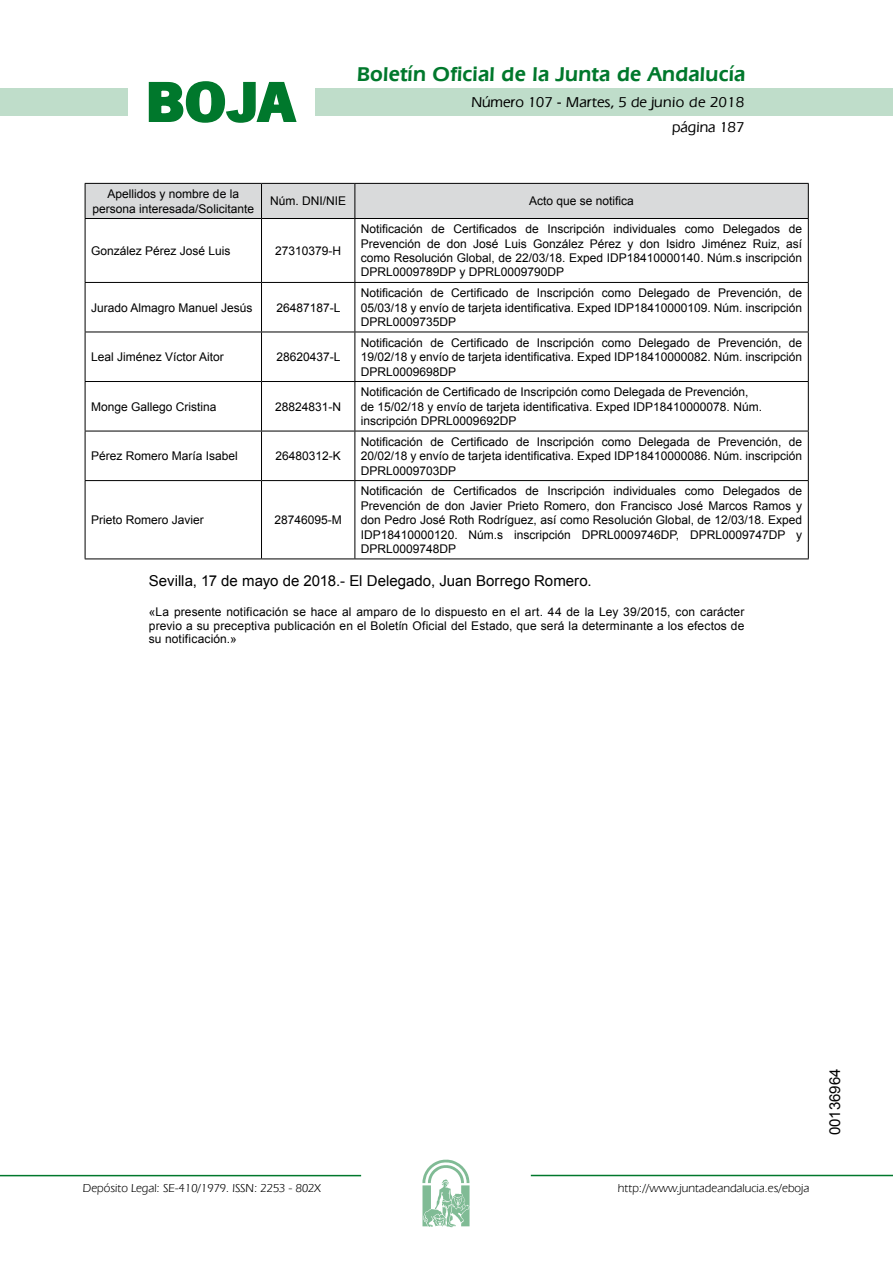
<style>
.page{position:relative;width:893px;height:1263px;background:#fff}
.page>*{position:absolute;margin:0;border:0;box-sizing:border-box;transform-origin:0 0}
.t1{font:700 57.75px "News Got T";color:#00782c;scale:1.14 1}
.t2{font:600 21px "Eras IT Cby BT";letter-spacing:.01em;color:#00782c}
.t3{font:15px "Arial";color:#000}
.t4{font:500 15px/24.5px "Eras IT Cby BT";color:#000;text-align:right}
.t5{font:12px/14.4px "Arial";color:#000;text-align:justify}
.t6{font:12px "Eras IT Cby BT";color:#000}
</style>
<div class="page">
<div style="left:315px;top:88px;width:577px;height:28px;background:#bfddca"></div>
<div style="left:0;top:88px;width:128px;height:28px;background:#bfddca"></div>
<hr style="left:0;top:1175px;width:361px;height:1px;background:#00782c">
<svg style="left:422px;top:1159px;width:47px;height:68px"></svg>
<hr style="left:531px;top:1175px;width:361px;height:1px;background:#00782c">
<svg style="left:148px;top:81px;width:149px;height:42px"></svg>
<div style="left:86px;top:184px;width:721px;height:34px;background:#d9dadb"></div>
<hr style="left:85px;top:183px;width:176px;height:1px;background:#000">
<hr style="left:85px;top:184px;width:1px;height:34px;background:#000">
<hr style="left:261px;top:183px;width:94px;height:1px;background:#000">
<hr style="left:261px;top:184px;width:1px;height:34px;background:#000">
<hr style="left:355px;top:183px;width:453px;height:1px;background:#000">
<hr style="left:354px;top:184px;width:1px;height:34px;background:#000">
<hr style="left:807px;top:184px;width:1px;height:34px;background:#000">
<hr style="left:85px;top:218px;width:176px;height:1px;background:#000">
<hr style="left:85px;top:219px;width:1px;height:63px;background:#000">
<hr style="left:261px;top:218px;width:94px;height:1px;background:#000">
<hr style="left:261px;top:219px;width:1px;height:63px;background:#000">
<hr style="left:355px;top:218px;width:453px;height:1px;background:#000">
<hr style="left:354px;top:219px;width:1px;height:63px;background:#000">
<hr style="left:807px;top:219px;width:1px;height:63px;background:#000">
<hr style="left:85px;top:282px;width:176px;height:1px;background:#000">
<hr style="left:85px;top:283px;width:1px;height:49px;background:#000">
<hr style="left:261px;top:282px;width:94px;height:1px;background:#000">
<hr style="left:261px;top:283px;width:1px;height:49px;background:#000">
<hr style="left:355px;top:282px;width:453px;height:1px;background:#000">
<hr style="left:354px;top:283px;width:1px;height:49px;background:#000">
<hr style="left:807px;top:283px;width:1px;height:49px;background:#000">
<hr style="left:85px;top:332px;width:176px;height:1px;background:#000">
<hr style="left:85px;top:332px;width:1px;height:49px;background:#000">
<hr style="left:261px;top:332px;width:94px;height:1px;background:#000">
<hr style="left:261px;top:332px;width:1px;height:49px;background:#000">
<hr style="left:355px;top:332px;width:453px;height:1px;background:#000">
<hr style="left:354px;top:332px;width:1px;height:49px;background:#000">
<hr style="left:807px;top:332px;width:1px;height:49px;background:#000">
<hr style="left:85px;top:381px;width:176px;height:1px;background:#000">
<hr style="left:85px;top:382px;width:1px;height:49px;background:#000">
<hr style="left:261px;top:381px;width:94px;height:1px;background:#000">
<hr style="left:261px;top:382px;width:1px;height:49px;background:#000">
<hr style="left:355px;top:381px;width:453px;height:1px;background:#000">
<hr style="left:354px;top:382px;width:1px;height:49px;background:#000">
<hr style="left:807px;top:382px;width:1px;height:49px;background:#000">
<hr style="left:85px;top:431px;width:176px;height:1px;background:#000">
<hr style="left:85px;top:431px;width:1px;height:49px;background:#000">
<hr style="left:261px;top:431px;width:94px;height:1px;background:#000">
<hr style="left:261px;top:431px;width:1px;height:49px;background:#000">
<hr style="left:355px;top:431px;width:453px;height:1px;background:#000">
<hr style="left:354px;top:431px;width:1px;height:49px;background:#000">
<hr style="left:807px;top:431px;width:1px;height:49px;background:#000">
<hr style="left:85px;top:480px;width:176px;height:1px;background:#000">
<hr style="left:85px;top:481px;width:1px;height:78px;background:#000">
<hr style="left:261px;top:480px;width:94px;height:1px;background:#000">
<hr style="left:261px;top:481px;width:1px;height:78px;background:#000">
<hr style="left:355px;top:480px;width:453px;height:1px;background:#000">
<hr style="left:354px;top:481px;width:1px;height:78px;background:#000">
<hr style="left:807px;top:481px;width:1px;height:78px;background:#000">
<hr style="left:85px;top:559px;width:176px;height:1px;background:#000">
<hr style="left:261px;top:559px;width:94px;height:1px;background:#000">
<hr style="left:355px;top:559px;width:453px;height:1px;background:#000">
<h1 class="t1" style="left:145px;top:68px;width:133px">BOJA</h1>
<h2 class="t2" style="left:357px;top:62px;width:390px">Boletín Oficial de la Junta de Andalucía</h2>
<p class="t4" style="left:471px;top:90px;width:274px">Número 107 - Martes, 5 de junio de 2018 página 187</p>
<p class="t5" style="left:92px;top:187px;width:163px;text-align:center">Apellidos y nombre de la persona interesada/Solicitante</p>
<p class="t5" style="left:270px;top:194px;width:78px">Núm. DNI/NIE</p>
<p class="t5" style="left:529px;top:194px;width:106px">Acto que se notifica</p>
<p class="t5" style="left:91px;top:244px;width:141px">González Pérez José Luis</p>
<p class="t5" style="left:275px;top:244px;width:68px">27310379-H</p>
<p class="t5" style="left:361px;top:222px;width:443px">Notificación de Certificados de Inscripción individuales como Delegados de Prevención de don José Luis González Pérez y don Isidro Jiménez Ruiz, así como Resolución Global, de 22/03/18. Exped IDP18410000140. Núm.s inscripción DPRL0009789DP y DPRL0009790DP</p>
<p class="t5" style="left:91px;top:300px;width:163px">Jurado Almagro Manuel Jesús</p>
<p class="t5" style="left:276px;top:300px;width:66px">26487187-L</p>
<p class="t5" style="left:91px;top:350px;width:134px">Leal Jiménez Víctor Aitor</p>
<p class="t5" style="left:276px;top:350px;width:66px">28620437-L</p>
<p class="t5" style="left:91px;top:399px;width:127px">Monge Gallego Cristina</p>
<p class="t5" style="left:275px;top:399px;width:68px">28824831-N</p>
<p class="t5" style="left:91px;top:449px;width:148px">Pérez Romero María Isabel</p>
<p class="t5" style="left:275px;top:449px;width:67px">26480312-K</p>
<p class="t5" style="left:361px;top:286px;width:443px">Notificación de Certificado de Inscripción como Delegado de Prevención, de 05/03/18 y envío de tarjeta identificativa. Exped IDP18410000109. Núm. inscripción DPRL0009735DP</p>
<p class="t5" style="left:361px;top:335px;width:443px">Notificación de Certificado de Inscripción como Delegado de Prevención, de 19/02/18 y envío de tarjeta identificativa. Exped IDP18410000082. Núm. inscripción DPRL0009698DP</p>
<p class="t5" style="left:361px;top:385px;width:402px;text-align:left">Notificación de Certificado de Inscripción como Delegada de Prevención, de 15/02/18 y envío de tarjeta identificativa. Exped IDP18410000078. Núm. inscripción DPRL0009692DP</p>
<p class="t5" style="left:361px;top:435px;width:443px">Notificación de Certificado de Inscripción como Delegada de Prevención, de 20/02/18 y envío de tarjeta identificativa. Exped IDP18410000086. Núm. inscripción DPRL0009703DP</p>
<p class="t5" style="left:361px;top:484px;width:443px">Notificación de Certificados de Inscripción individuales como Delegados de Prevención de don Javier Prieto Romero, don Francisco José Marcos Ramos y don Pedro José Roth Rodríguez, así como Resolución Global, de 12/03/18. Exped IDP18410000120. Núm.s inscripción DPRL0009746DP, DPRL0009747DP y DPRL0009748DP</p>
<p class="t3" style="left:149px;top:571px;width:444px">Sevilla, 17 de mayo de 2018.- El Delegado, Juan Borrego Romero.</p>
<p class="t5" style="left:149px;top:605px;width:597px;line-height:13.5px">«La presente notificación se hace al amparo de lo dispuesto en el art. 44 de la Ley 39/2015, con carácter previo a su preceptiva publicación en el Boletín Oficial del Estado, que será la determinante a los efectos de su notificación.»</p>
<p class="t5" style="left:91px;top:513px;width:114px">Prieto Romero Javier</p>
<p class="t5" style="left:274px;top:513px;width:69px">28746095-M</p>
<p class="t6" style="left:83px;top:1181px;width:239px">Depósito Legal: SE-410/1979. ISSN: 2253 - 802X</p>
<p class="t6" style="left:618px;top:1181px;width:193px">http://www.juntadeandalucia.es/eboja</p>
<p class="t3" style="left:825px;top:1135px;width:68px;rotate:-90deg">00136964</p>
</div>
